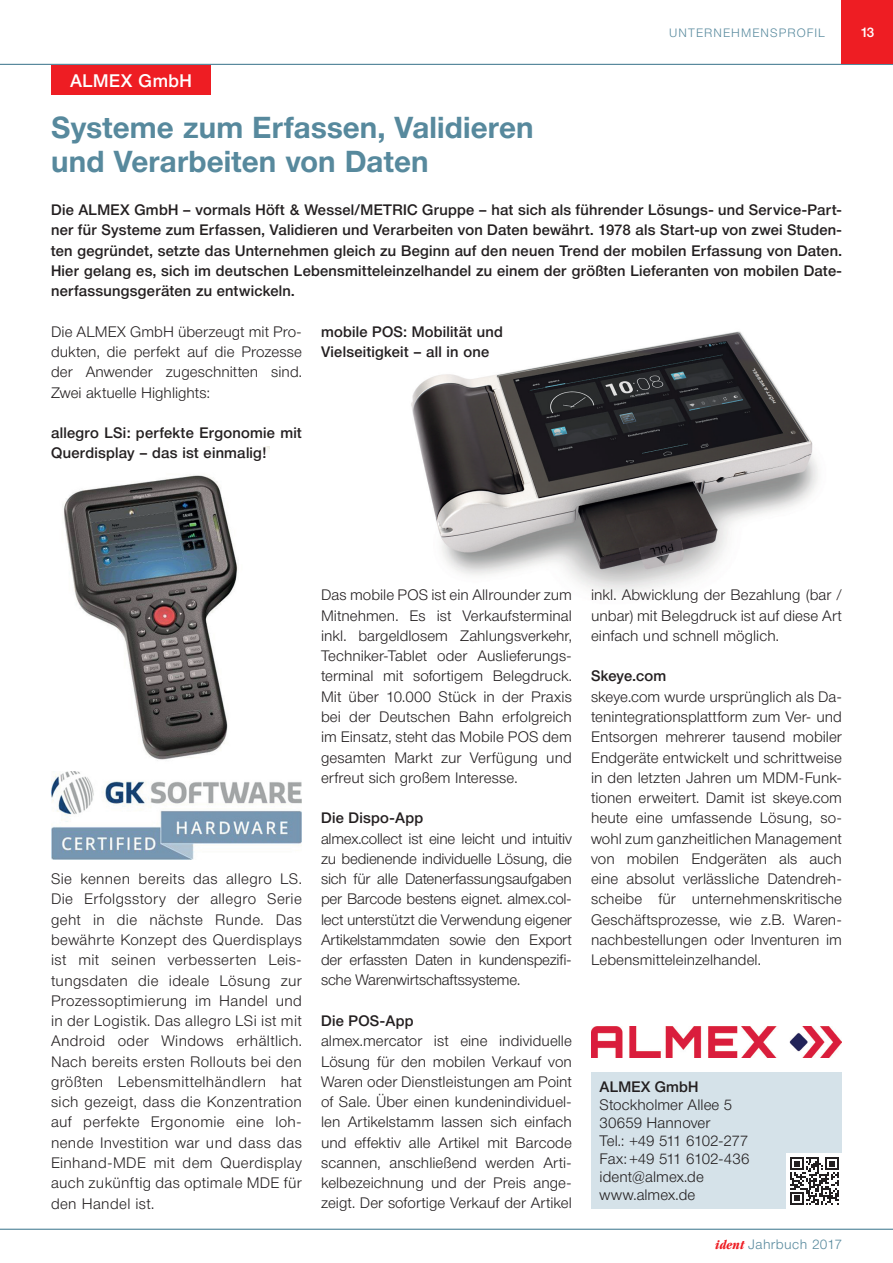
<style>
.page{position:relative;width:893px;height:1263px;background:#fff}
.page>*{position:absolute;margin:0;border:0;box-sizing:border-box;transform-origin:0 0}
.t1{font:700 30px/34.5px "Neue Helvetica BQ";letter-spacing:.005em;color:#57899d}
.t2{font:500 18px "Neue Helvetica BQ";letter-spacing:.03em;color:#fff}
.t3{font:300 15px/20.2px "Neue Helvetica BQ";letter-spacing:.005em;color:#231f20;text-align:justify}
.t4{font:500 15px/20.2px "Neue Helvetica BQ";letter-spacing:.015em;color:#231f20}
.t5{font:300 13.5px "Neue Helvetica BQ";letter-spacing:.03em;color:#57899d}
.t6{font:500 13.5px "Neue Helvetica BQ";color:#fff}
.t7{font:300 12px "Neue Helvetica BQ";letter-spacing:.09em;color:#57899d}
.s1{font-family:"Garamond";font-weight:700;font-style:italic;font-stretch:condensed;color:#ee1d23}
</style>
<div class="page">
<hr style="left:0;top:1229px;width:893px;height:1px;background:#57899d">
<hr style="left:0;top:64px;width:893px;height:1px;background:#57899d">
<img style="left:64px;top:447px;width:206px;height:325px">
<img style="left:411px;top:331px;width:407px;height:262px">
<div style="left:51px;top:65px;width:160px;height:30px;background:#ee1d23"></div>
<div style="left:591px;top:1072px;width:251px;height:136px;background:#d5e2e9"></div>
<img style="left:591px;top:1026px;width:251px;height:31px">
<img style="left:51px;top:772px;width:251px;height:88px">
<div style="left:787px;top:1153px;width:55px;height:55px;background:#fff"></div>
<svg style="left:790px;top:1157px;width:48px;height:48px"></svg>
<div style="left:842px;top:0;width:51px;height:64px;background:#ee1d23"></div>
<p class="t2" style="left:70px;top:69px;width:123px">ALMEX GmbH</p>
<p class="t7" style="left:669px;top:25px;width:157px">UNTERNEHMENSPROFIL</p>
<p class="t6" style="left:860px;top:24px;width:15px">13</p>
<h1 class="t1" style="left:51px;top:109px;width:484px">Systeme zum Erfassen, Validieren und Verarbeiten von Daten</h1>
<p class="t4" style="left:51px;top:200px;width:792px;text-align:justify">Die ALMEX GmbH – vormals Höft &amp; Wessel/METRIC Gruppe – hat sich als führender Lösungs- und Service-Part&shy;ner für Systeme zum Erfassen, Validieren und Verarbeiten von Daten bewährt. 1978 als Start-up von zwei Studen&shy;ten gegründet, setzte das Unternehmen gleich zu Beginn auf den neuen Trend der mobilen Erfassung von Daten.<br>Hier gelang es, sich im deutschen Lebensmitteleinzelhandel zu einem der größten Lieferanten von mobilen Date&shy;nerfassungsgeräten zu entwickeln.</p>
<p class="t3" style="left:51px;top:321px;width:252px">Die ALMEX GmbH überzeugt mit Pro&shy;dukten, die perfekt auf die Prozesse der Anwender zugeschnitten sind.<br>Zwei aktuelle Highlights:</p>
<p class="t4" style="left:51px;top:423px;width:252px">allegro LSi: perfekte Ergonomie mit<br>Querdisplay – das ist einmalig!</p>
<p class="t4" style="left:321px;top:321px;width:183px">mobile POS: Mobilität und<br>Vielseitigkeit – all in one</p>
<p class="t3" style="left:51px;top:869px;width:252px">Sie kennen bereits das allegro LS.<br>Die Erfolgsstory der allegro Serie geht in die nächste Runde. Das bewährte Konzept des Querdisplays ist mit seinen verbesserten Leis&shy;tungsdaten die ideale Lösung zur Prozessoptimierung im Handel und in der Logistik. Das allegro LSi ist mit Android oder Windows erhältlich.<br>Nach bereits ersten Rollouts bei den größten Lebensmittelhändlern hat sich gezeigt, dass die Konzentration auf perfekte Ergonomie eine loh&shy;nende Investition war und dass das Einhand-MDE mit dem Querdisplay auch zukünftig das optimale MDE für den Handel ist.</p>
<p class="t3" style="left:321px;top:585px;width:252px">Das mobile POS ist ein Allrounder zum Mitnehmen. Es ist Verkaufsterminal inkl. bargeldlosem Zahlungsverkehr, Techniker-Tablet oder Auslieferungs&shy;terminal mit sofortigem Belegdruck.<br>Mit über 10.000 Stück in der Praxis bei der Deutschen Bahn erfolgreich im Einsatz, steht das Mobile POS dem gesamten Markt zur Verfügung und erfreut sich großem Interesse.</p>
<p class="t4" style="left:321px;top:808px;width:104px">Die Dispo-App</p>
<p class="t3" style="left:321px;top:828px;width:252px">almex.collect ist eine leicht und intuitiv zu bedienende individuelle Lösung, die sich für alle Datenerfassungsaufgaben per Barcode bestens eignet. almex.col&shy;lect unterstützt die Verwendung eigener Artikelstammdaten sowie den Export der erfassten Daten in kundenspezifi&shy;sche Warenwirtschaftssysteme.</p>
<p class="t4" style="left:321px;top:1010px;width:94px">Die POS-App</p>
<p class="t3" style="left:321px;top:1031px;width:252px">almex.mercator ist eine individuelle Lösung für den mobilen Verkauf von Waren oder Dienstleistungen am Point of Sale. Über einen kundenindividuel&shy;len Artikelstamm lassen sich einfach und effektiv alle Artikel mit Barcode scannen, anschließend werden Arti&shy;kelbezeichnung und der Preis ange&shy;zeigt. Der sofortige Verkauf der Artikel</p>
<p class="t3" style="left:591px;top:585px;width:252px">inkl. Abwicklung der Bezahlung (bar / unbar) mit Belegdruck ist auf diese Art einfach und schnell möglich.</p>
<p class="t4" style="left:591px;top:666px;width:77px">Skeye.com</p>
<p class="t3" style="left:591px;top:686px;width:252px">skeye.com wurde ursprünglich als Da&shy;tenintegrationsplattform zum Ver- und Entsorgen mehrerer tausend mobiler Endgeräte entwickelt und schrittweise in den letzten Jahren um MDM-Funk&shy;tionen erweitert. Damit ist skeye.com heute eine umfassende Lösung, so&shy;wohl zum ganzheitlichen Management von mobilen Endgeräten als auch eine absolut verlässliche Datendreh&shy;scheibe für unternehmenskritische Geschäftsprozesse, wie z.B. Waren&shy;nachbestellungen oder Inventuren im Lebensmitteleinzelhandel.</p>
<p class="t4" style="left:600px;top:1076px;width:100px">ALMEX GmbH</p>
<p class="t3" style="left:600px;top:1096px;width:151px;line-height:18px;text-align:left">Stockholmer Allee 5<br>30659 Hannover<br>Tel.: +49 511 6102-277<br>Fax: +49 511 6102-436 ident@almex.de www.almex.de</p>
<p class="t5" style="left:715px;top:1236px;width:128px"><span class="s1">ident</span> Jahrbuch 2017</p>
</div>
